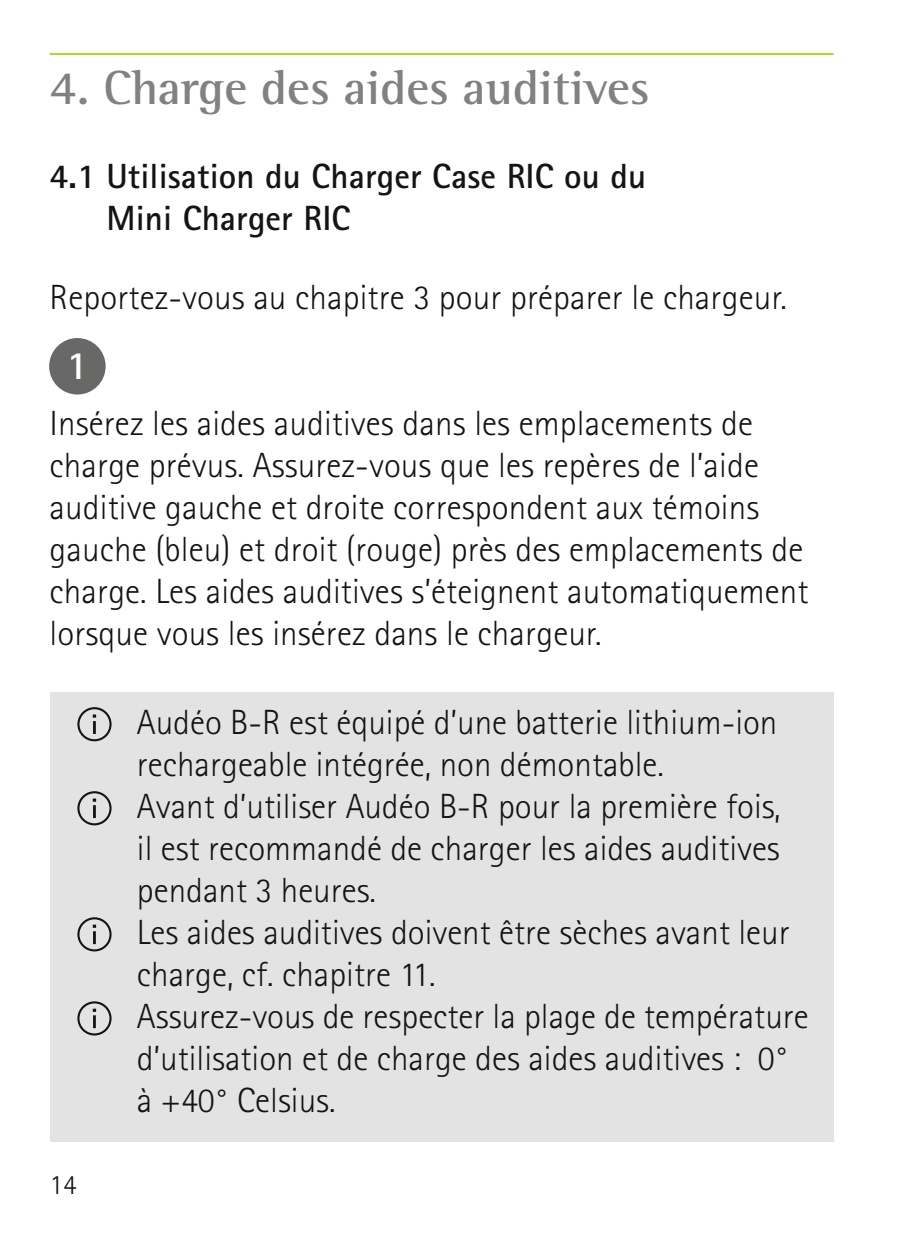
<style>
.page{position:relative;width:913px;height:1241px;background:#fff}
.page>*{position:absolute;margin:0;border:0;box-sizing:border-box;transform-origin:0 0}
.t1{font:700 49px "Rotis Semi Serif Pro";color:#818181}
.t2{font:700 40.25px "Rotis Sans Serif Pro";color:#fff}
.t3{font:300 35px/42px "Rotis Sans Serif Pro";color:#131413}
.t4{font:700 35px/42px "Rotis Sans Serif Pro";letter-spacing:.005em;color:#131413}
.t5{font:300 28px "Rotis Sans Serif Pro";color:#131413}
</style>
<div class="page">
<div style="left:49px;top:338px;width:57px;height:56px;background:#686867;border-radius:50%"></div>
<div style="left:50px;top:692px;width:783px;height:449px;background:#e3e3e3"></div>
<svg style="left:77px;top:707px;width:35px;height:34px"></svg>
<svg style="left:77px;top:791px;width:35px;height:34px"></svg>
<svg style="left:77px;top:917px;width:35px;height:34px"></svg>
<svg style="left:77px;top:1001px;width:35px;height:34px"></svg>
<hr style="left:50px;top:53px;width:783px;height:2px;background:#a3d20b">
<h1 class="t1" style="left:50px;top:57px;width:602px">4. Charge des aides auditives</h1>
<p class="t4" style="left:106px;top:154px;width:541px;text-indent:-57px">4.1 Utilisation du Charger Case RIC ou du<br>Mini Charger RIC</p>
<p class="t3" style="left:50px;top:276px;width:739px">Reportez-vous au chapitre 3 pour préparer le chargeur.</p>
<p class="t2" style="left:67px;top:339px;width:23px">1</p>
<p class="t3" style="left:50px;top:402px;width:760px">Insérez les aides auditives dans les emplacements de charge prévus. Assurez-vous que les repères de l’aide auditive gauche et droite correspondent aux témoins gauche (bleu) et droit (rouge) près des emplacements de charge. Les aides auditives s’éteignent automatiquement lorsque vous les insérez dans le chargeur.</p>
<p class="t5" style="left:50px;top:1168px;width:28px">14</p>
<p class="t3" style="left:137px;top:701px;width:673px">Audéo B-R est équipé d’une batterie lithium-ion rechargeable intégrée, non démontable.<br>Avant d’utiliser Audéo B-R pour la première fois,<br>il est recommandé de charger les aides auditives pendant 3 heures.<br>Les aides auditives doivent être sèches avant leur charge, cf. chapitre 11.<br>Assurez-vous de respecter la plage de température d’utilisation et de charge des aides auditives : 0° à +40° Celsius.</p>
</div>
